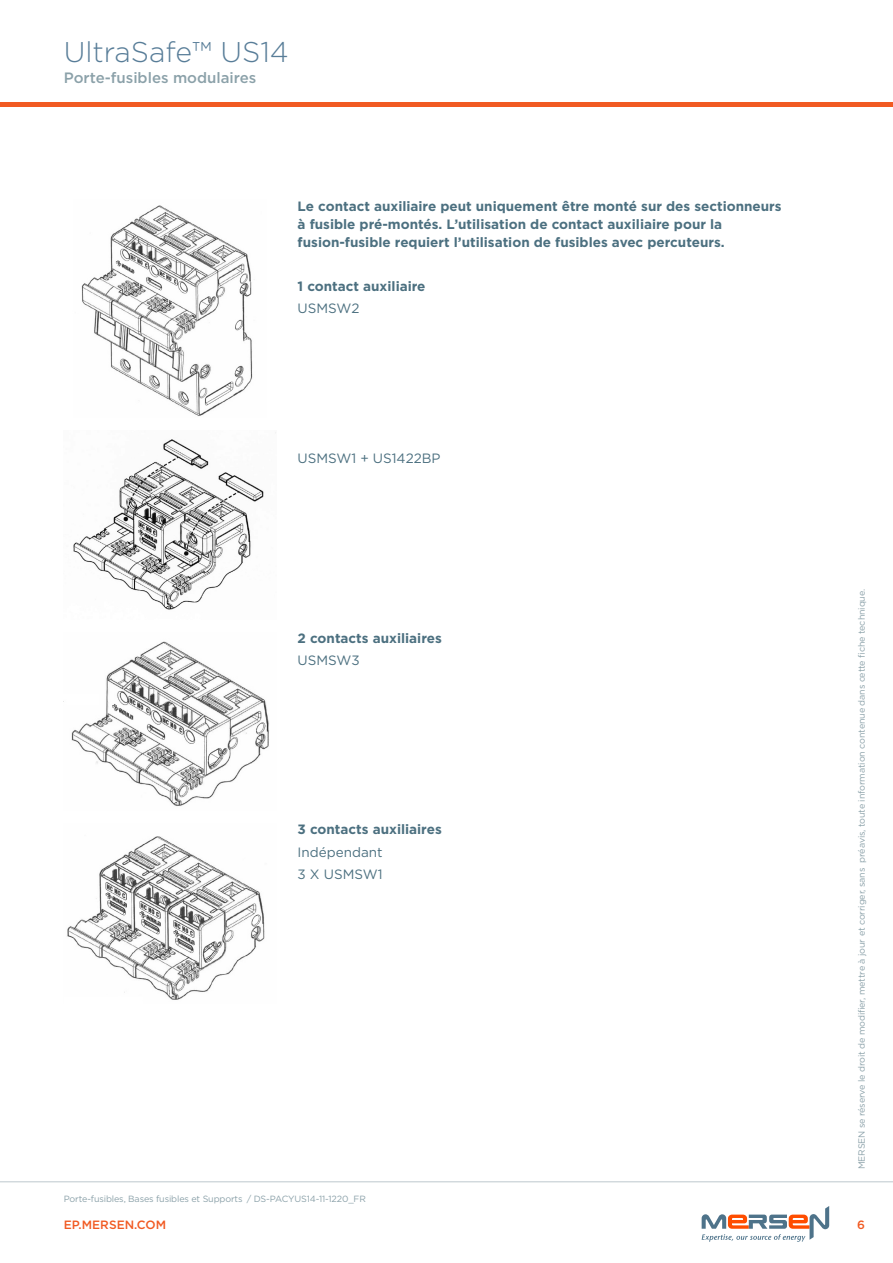
<style>
.page{position:relative;width:893px;height:1263px;background:#fff}
.page>*{position:absolute;margin:0;border:0;box-sizing:border-box;transform-origin:0 0}
.t1{font:300 28.5px "Gotham";color:#587d98}
.t2{font:500 15px "Gotham";color:#8ba1a9}
.t3{font:700 13.5px/18px "Gotham";color:#4c7080}
.t4{font:13.5px/22.2px "Gotham";color:#4c7080}
.t5{font:500 12px "Gotham";color:#f15a22}
.t6{font:9px "Gotham";letter-spacing:-.015em;color:#8ba1a9}
</style>
<div class="page">
<hr style="left:0;top:102px;width:893px;height:4px;background:#f15a22">
<hr style="left:0;top:1181px;width:893px;height:1px;background:#bec8cd">
<svg style="left:702px;top:1206px;width:127px;height:36px"></svg>
<img style="left:81px;top:205px;width:172px;height:211px">
<img style="left:73px;top:432px;width:203px;height:178px">
<img style="left:71px;top:641px;width:198px;height:165px">
<img style="left:67px;top:836px;width:198px;height:164px">
<h1 class="t1" style="left:64px;top:34px;width:227px">UltraSafe™ US14</h1>
<p class="t2" style="left:64px;top:68px;width:194px">Porte-fusibles modulaires</p>
<p class="t3" style="left:298px;top:197px;width:486px">Le contact auxiliaire peut uniquement être monté sur des sectionneurs à fusible pré-montés. L’utilisation de contact auxiliaire pour la fusion-fusible requiert l’utilisation de fusibles avec percuteurs.</p>
<p class="t3" style="left:298px;top:277px;width:129px">1 contact auxiliaire</p>
<p class="t4" style="left:298px;top:297px;width:63px">USMSW2</p>
<p class="t4" style="left:298px;top:447px;width:144px">USMSW1 + US1422BP</p>
<p class="t3" style="left:298px;top:629px;width:146px">2 contacts auxiliaires</p>
<p class="t4" style="left:298px;top:649px;width:64px">USMSW3</p>
<p class="t3" style="left:298px;top:820px;width:146px">3 contacts auxiliaires</p>
<p class="t4" style="left:298px;top:840px;width:87px">Indépendant<br>3 X USMSW1</p>
<p class="t6" style="left:856px;top:1169px;width:582px;rotate:-90deg">MERSEN se réserve le droit de modifier, mettre à jour et corriger, sans préavis, toute information contenue dans cette fiche technique.</p>
<p class="t6" style="left:64px;top:1193px;width:304px">Porte-fusibles, Bases fusibles et Supports / DS-PACYUS14-11-1220_FR</p>
<p class="t5" style="left:64px;top:1217px;width:104px">EP.MERSEN.COM</p>
<p class="t5" style="left:857px;top:1217px;width:9px">6</p>
</div>
